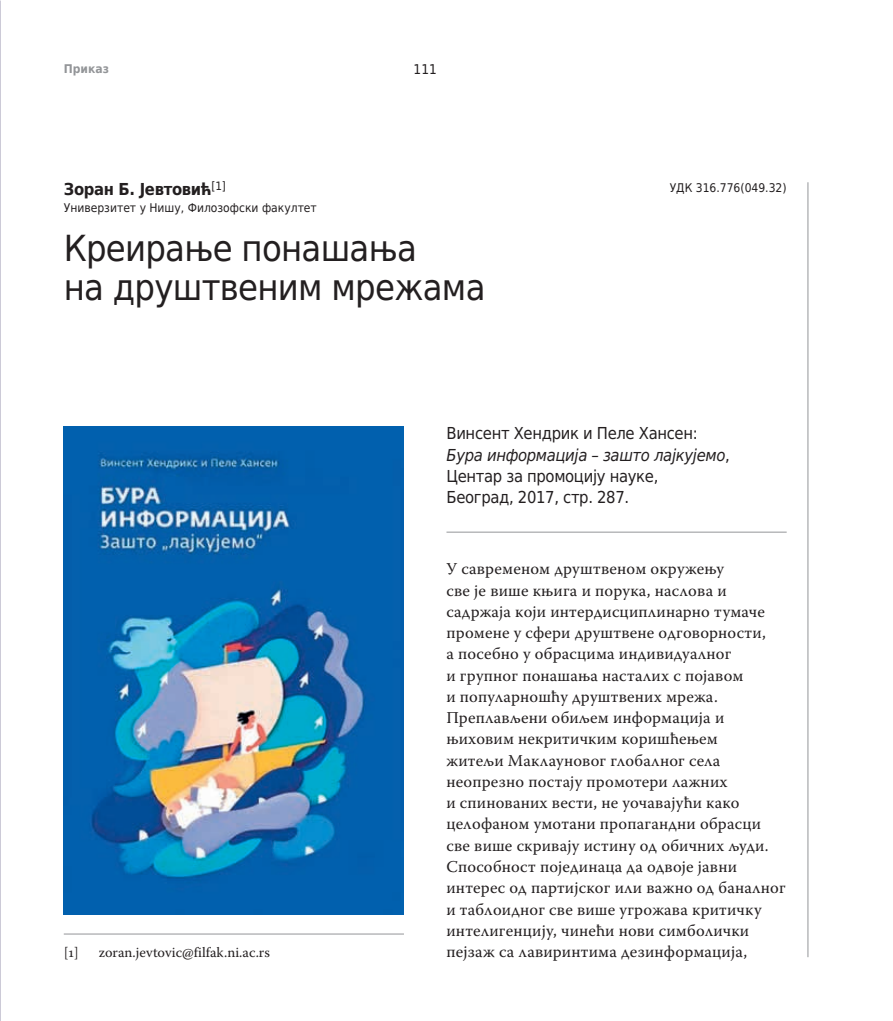
<style>
.page{position:relative;width:893px;height:1021px;background:#fff}
.page>*{position:absolute;margin:0;border:0;box-sizing:border-box;transform-origin:0 0}
.t1{font:36px/39px "DejaVu Sans Condensed";letter-spacing:-.02em;color:#231f20}
.t2{font:16.5px/21.3px "Warnock Pro";letter-spacing:.01em;color:#231f20}
.t3{font:16.5px/21.3px "DejaVu Sans Condensed";letter-spacing:-.02em;color:#231f20}
.t4{font:700 16.5px "DejaVu Sans Condensed";letter-spacing:-.02em;color:#231f20}
.t5{font:14.25px "Warnock Pro";color:#231f20}
.t6{font:13.5px "DejaVu Sans Condensed";color:#231f20}
.t7{font:12px "DejaVu Sans Condensed";color:#231f20}
.t8{font:700 12px "DejaVu Sans Condensed";color:#939598}
.s1{font-style:italic}
</style>
<div class="page">
<hr style="left:807px;top:182px;width:1px;height:775px;background:#939598">
<img style="left:64px;top:427px;width:340px;height:487px">
<hr style="left:446px;top:531px;width:341px;height:1px;background:#939598">
<hr style="left:64px;top:933px;width:340px;height:1px;background:#939598">
<p class="t8" style="left:64px;top:59px;width:47px">Приказ</p>
<p class="t6" style="left:414px;top:58px;width:25px">111</p>
<p class="t4" style="left:64px;top:176px;width:164px">Зоран Б. Јевтовић<sup>[1]</sup></p>
<p class="t7" style="left:64px;top:198px;width:255px">Универзитет у Нишу, Филозофски факултет</p>
<h1 class="t1" style="left:64px;top:227px;width:423px">Креирање понашања<br>на друштвеним мрежама</h1>
<p class="t7" style="left:670px;top:178px;width:118px">УДК 316.776(049.32)</p>
<p class="t5" style="left:64px;top:943px;width:16px">[1]</p>
<p class="t5" style="left:99px;top:943px;width:173px">zoran.jevtovic@filfak.ni.ac.rs</p>
<p class="t3" style="left:446px;top:422px;width:285px">Винсент Хендрик и Пеле Хансен:<br><span class="s1">Бура информација – зашто лајкујемо</span>,<br>Центар за промоцију науке,<br>Београд, 2017, стр. 287.</p>
<p class="t2" style="left:446px;top:558px;width:341px">У савременом друштвеном окружењу<br>све је више књига и порука, наслова и садржаја који интердисциплинарно тумаче промене у сфери друштвене одговорности,<br>а посебно у обрасцима индивидуалног<br>и групног понашања насталих с појавом<br>и популарношћу друштвених мрежа.<br>Преплављени обиљем информација и њиховим некритичким коришћењем<br>житељи Маклауновог глобалног села неопрезно постају промотери лажних<br>и спинованих вести, не уочавајући како целофаном умотани пропагандни обрасци све више скривају истину од обичних људи.<br>Способност појединаца да одвоје јавни интерес од партијског или важно од баналног и таблоидног све више угрожава критичку интелигенцију, чинећи нови симболички пејзаж са лавиринтима дезинформација,</p>
</div>
